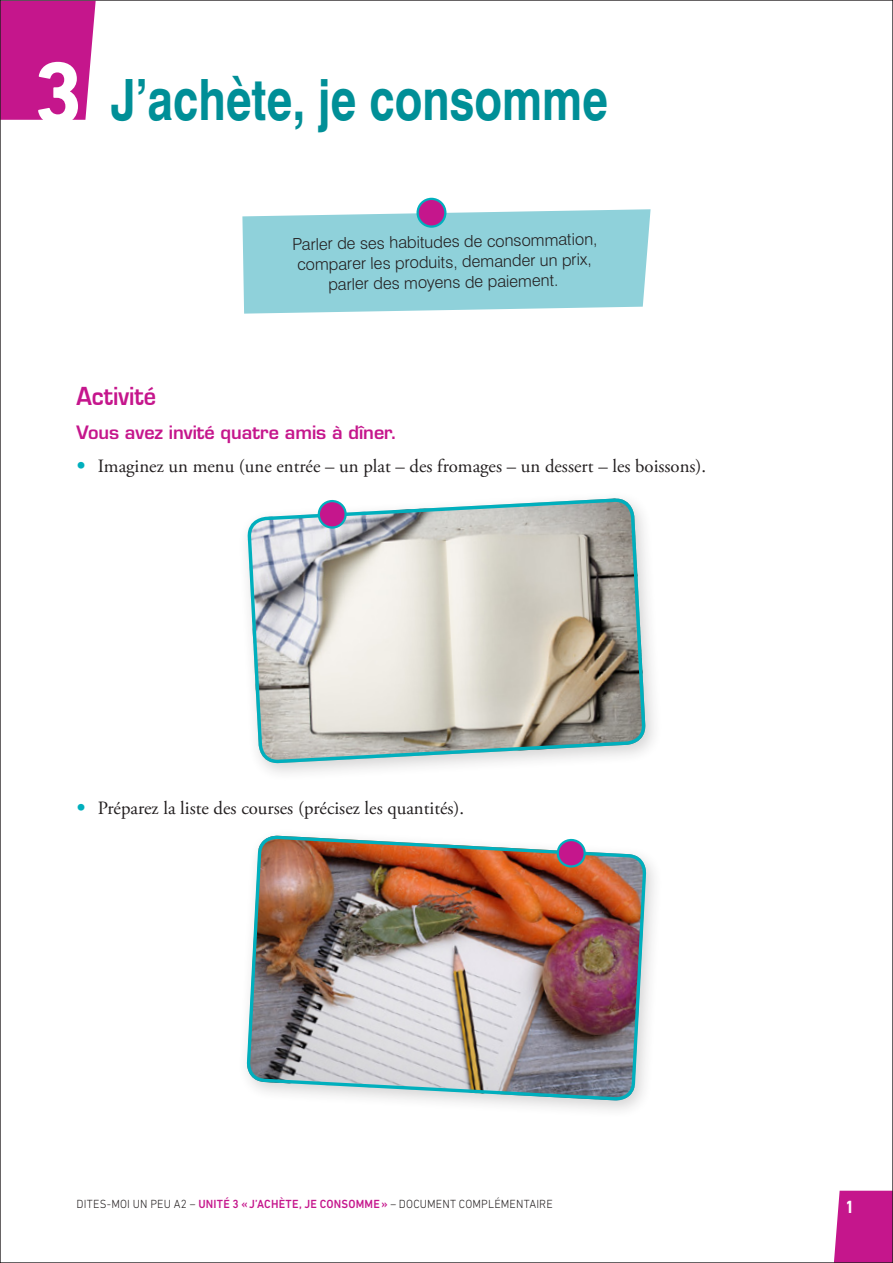
<style>
.page{position:relative;width:893px;height:1263px;background:#fff}
.page>*{position:absolute;margin:0;border:0;box-sizing:border-box;transform-origin:0 0}
.t1{font:700 57px "Swiss 721 BT";color:#008f97;scale:.8 1}
.F_Titre_activité{font:700 27px "Eurostile";color:#c5168c;scale:.9 1}
.t2{font:18.75px "Adobe Garamond Pro";color:#231f20}
.F_Consigne_au_prof{font:600 18px "Eurostile LT Std";color:#c5168c}
.t3{font:700 condensed 18px "DIN Next LT Pro";color:#fff}
.Encadré_objectifs{font:300 16.5px/20.2px "Swiss 721 BT";color:#231f20;text-align:center}
.t4{font:300 12px "DIN Next LT Pro";letter-spacing:.015em;color:#231f20;scale:.95 1}
.s1{font-family:"DIN Next LT Pro";font-size:90px;color:#fff}
.s2{font-family:"Eurostile LT Std";font-weight:600;font-size:18px;color:#00afbd}
.s3{font-weight:500;color:#c5168c}
</style>
<div class="page">
<div style="left:834px;top:1191px;width:57px;height:70px;background:#c5168c"></div>
<div style="left:2px;top:2px;width:94px;height:118px;background:#c5168c"></div>
<div style="left:238px;top:490px;width:425px;height:292px;background:#231f20;opacity:.2"></div>
<svg style="left:249px;top:490px;width:395px;height:292px;background:#c7cac4"></svg>
<svg style="left:318px;top:501px;width:28px;height:27px"></svg>
<div style="left:317px;top:500px;width:30px;height:29px;border:2px solid #00afbd;border-radius:50%"></div>
<div style="left:237px;top:827px;width:427px;height:292px;background:#231f20;opacity:.2"></div>
<img style="left:245px;top:834px;width:403px;height:268px">
<svg style="left:557px;top:840px;width:28px;height:27px"></svg>
<div style="left:556px;top:838px;width:30px;height:30px;border:2px solid #00afbd;border-radius:50%"></div>
<svg style="left:242px;top:209px;width:409px;height:105px;background:#98d4dd"></svg>
<div style="left:418px;top:199px;width:27px;height:28px;background:#c5168c;border-radius:50%"></div>
<div style="left:416px;top:198px;width:30px;height:30px;border:2px solid #00afbd;border-radius:50%"></div>
<h1 class="t1" style="left:33px;top:65px;width:720px"><span class="s1">3</span> J’achète, je consomme</h1>
<p class="Encadré_objectifs" style="left:292px;top:234px;width:307px;rotate:-1deg">Parler de ses habitudes de consommation, comparer les produits, demander un prix, parler des moyens de paiement.</p>
<p class="F_Titre_activité" style="left:77px;top:381px;width:90px">Activité</p>
<p class="F_Consigne_au_prof" style="left:77px;top:421px;width:322px">Vous avez invité quatre amis à dîner.</p>
<p class="t2" style="left:77px;top:455px;width:631px"><span class="s2">•</span> Imaginez un menu (une entrée – un plat – des fromages – un dessert – les boissons).</p>
<p class="t2" style="left:77px;top:797px;width:389px"><span class="s2">•</span> Préparez la liste des courses (précisez les quantités).</p>
<p class="t4" style="left:77px;top:1197px;width:503px">DITES-MOI UN PEU A2 – <span class="s3">UNITÉ 3 «J’ACHÈTE, JE CONSOMME»</span> – DOCUMENT COMPLÉMENTAIRE</p>
<p class="t3" style="left:846px;top:1196px;width:9px">1</p>
</div>
